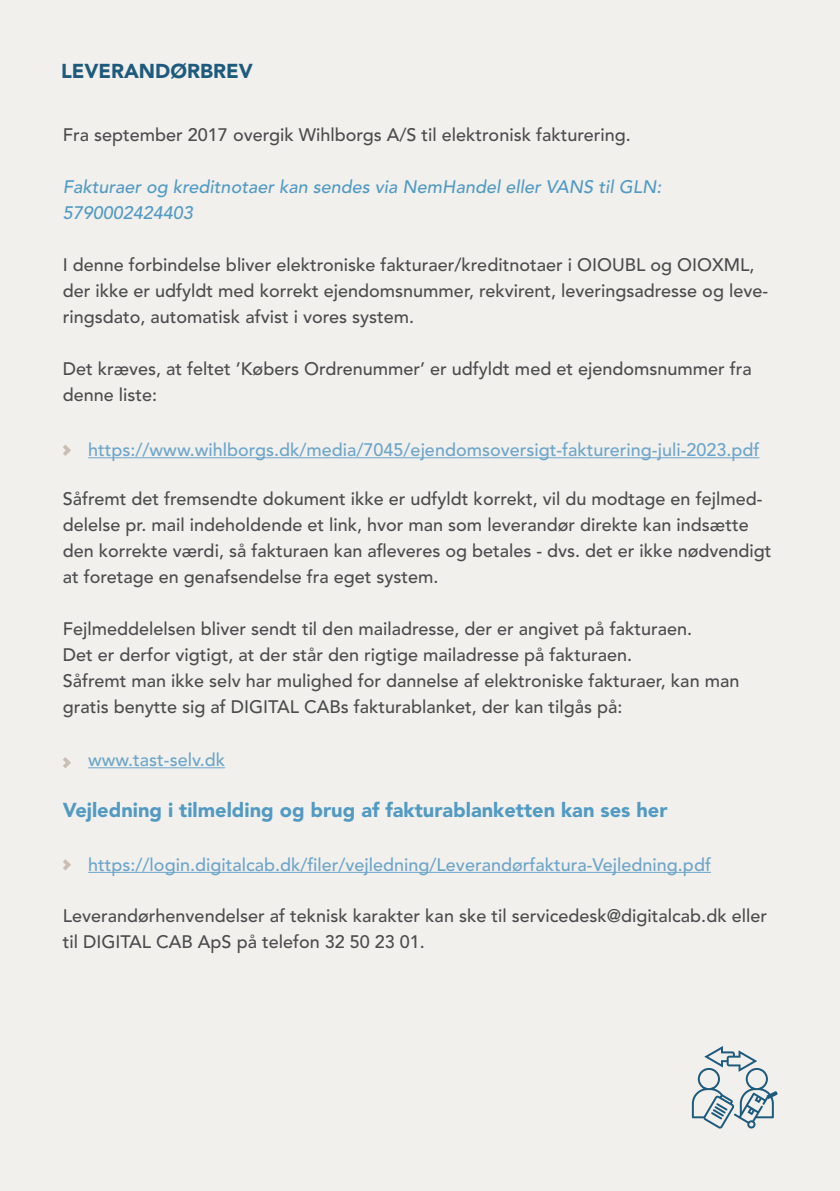
<style>
.page{position:relative;width:840px;height:1191px;background:#fff}
.page>*{position:absolute;margin:0;border:0;box-sizing:border-box;transform-origin:0 0}
.t1{font:900 20px "Avenir LT Std";color:#519ac2}
.t2{font:900 20px "Avenir LT Std";color:#1e5a7c}
.t3{font:500 18px/26px "Avenir LT Std";color:#4b4c4d}
.t4{font:500 18px "Avenir LT Std";color:#6ca5c9}
.t5{font:italic 500 18px/26px "Avenir LT Std";color:#519ac2}
</style>
<div class="page">
<div style="left:0;top:0;width:839px;height:1191px;background:#f2f0ed"></div>
<svg style="left:63px;top:444px;width:8px;height:12px"></svg>
<hr style="left:88px;top:767px;width:137px;height:1px;background:#6ca5c9">
<svg style="left:63px;top:757px;width:8px;height:11px"></svg>
<hr style="left:88px;top:872px;width:622px;height:1px;background:#6ca5c9">
<svg style="left:63px;top:859px;width:8px;height:11px"></svg>
<svg style="left:691px;top:1046px;width:86px;height:82px"></svg>
<hr style="left:88px;top:457px;width:671px;height:1px;background:#6ca5c9">
<p class="t2" style="left:61px;top:58px;width:193px">LEVERANDØRBREV</p>
<p class="t3" style="left:63px;top:122px;width:569px">Fra september 2017 overgik Wihlborgs A/S til elektronisk fakturering.</p>
<p class="t5" style="left:63px;top:174px;width:599px">Fakturaer og kreditnotaer kan sendes via NemHandel eller VANS til GLN:<br>5790002424403</p>
<p class="t3" style="left:63px;top:252px;width:706px">I denne forbindelse bliver elektroniske fakturaer/kreditnotaer i OIOUBL og OIOXML, der ikke er udfyldt med korrekt ejendomsnummer, rekvirent, leveringsadresse og leve&shy;ringsdato, automatisk afvist i vores system.</p>
<p class="t3" style="left:63px;top:356px;width:690px">Det kræves, at feltet ’Købers Ordrenummer’ er udfyldt med et ejendomsnummer fra denne liste:</p>
<p class="t4" style="left:88px;top:439px;width:672px">https://www.wihlborgs.dk/media/7045/ejendomsoversigt-fakturering-juli-2023.pdf</p>
<p class="t3" style="left:63px;top:486px;width:709px">Såfremt det fremsendte dokument ikke er udfyldt korrekt, vil du modtage en fejlmed&shy;delelse pr. mail indeholdende et link, hvor man som leverandør direkte kan indsætte den korrekte værdi, så fakturaen kan afleveres og betales - dvs. det er ikke nødvendigt at foretage en genafsendelse fra eget system.</p>
<p class="t3" style="left:63px;top:616px;width:630px">Fejlmeddelelsen bliver sendt til den mailadresse, der er angivet på fakturaen.</p>
<p class="t3" style="left:63px;top:642px;width:570px">Det er derfor vigtigt, at der står den rigtige mailadresse på fakturaen.</p>
<p class="t3" style="left:63px;top:668px;width:677px">Såfremt man ikke selv har mulighed for dannelse af elektroniske fakturaer, kan man gratis benytte sig af DIGITAL CABs fakturablanket, der kan tilgås på:</p>
<p class="t4" style="left:88px;top:749px;width:138px">www.tast-selv.dk</p>
<p class="t1" style="left:63px;top:798px;width:606px">Vejledning i tilmelding og brug af fakturablanketten kan ses her</p>
<p class="t4" style="left:88px;top:854px;width:624px">https://login.digitalcab.dk/filer/vejledning/Leverandørfaktura-Vejledning.pdf</p>
<p class="t3" style="left:63px;top:902px;width:705px">Leverandørhenvendelser af teknisk karakter kan ske til servicedesk@digitalcab.dk eller til DIGITAL CAB ApS på telefon 32 50 23 01.</p>
</div>
